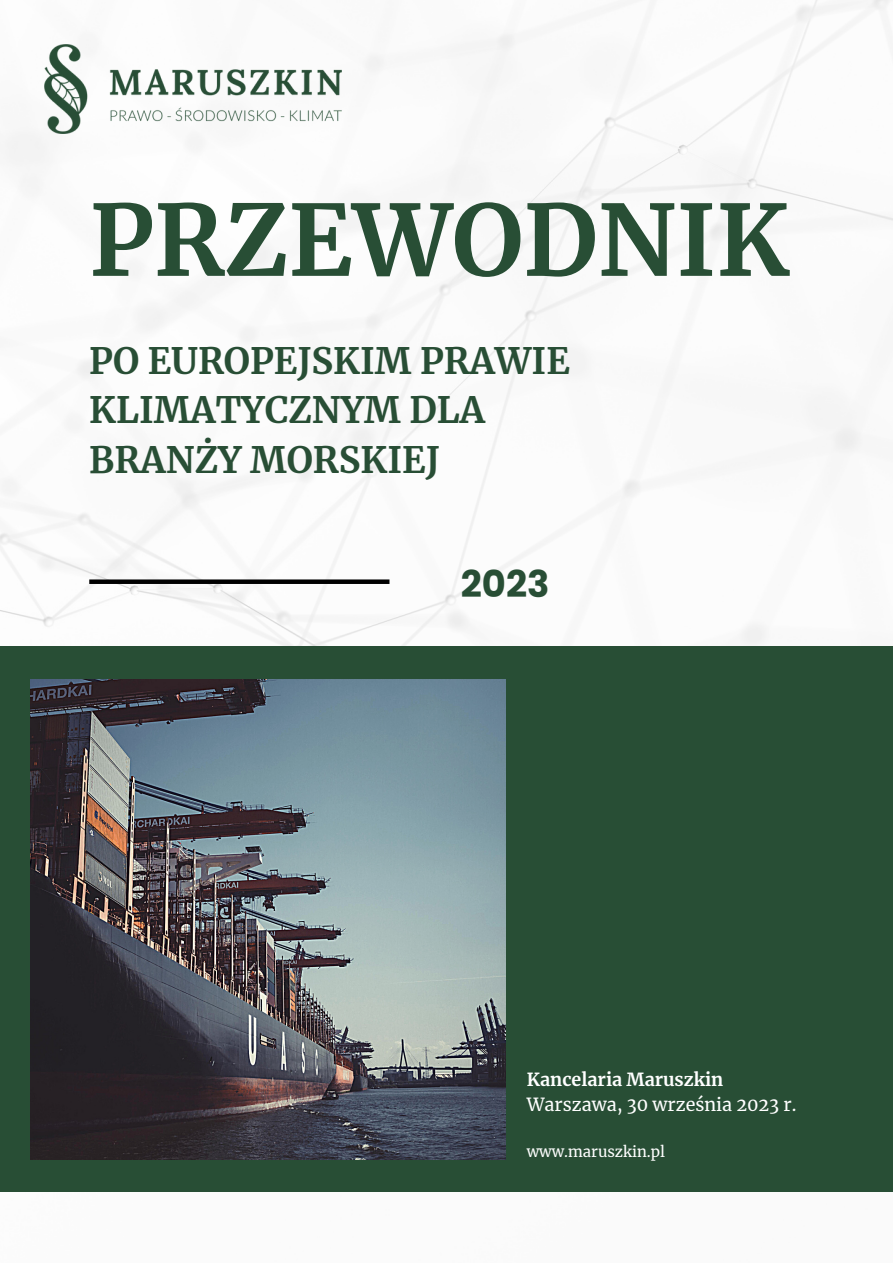
<style>
.page{position:relative;width:893px;height:1264px;background:#fff}
.page>*{position:absolute;margin:0;border:0;box-sizing:border-box;transform-origin:0 0}
.t1{font:700 97.8px "Merriweather";color:#284e35}
.t2{font:700 36.9px "Poppins";color:#284e35}
.t3{font:700 36px/49.5px "Merriweather";color:#284e35}
.t4{font:17.85px "Merriweather";color:#fff}
.t5{font:700 17.85px "Merriweather";color:#fff}
.t6{font:14.85px "Merriweather";color:#fff}
</style>
<div class="page">
<img style="left:0;top:0;width:892px;height:1192px">
<div style="left:0;top:647px;width:892px;height:544px;background:#284e35"></div>
<img style="left:31px;top:679px;width:474px;height:480px">
<div style="left:89px;top:579px;width:300px;height:5px;background:#000"></div>
<img style="left:45px;top:45px;width:296px;height:88px">
<p class="t1" style="left:89px;top:179px;width:701px">PRZEWODNIK</p>
<p class="t3" style="left:89px;top:336px;width:482px">PO EUROPEJSKIM PRAWIE<br>KLIMATYCZNYM DLA<br>BRANŻY MORSKIEJ</p>
<p class="t2" style="left:460px;top:558px;width:90px">2023</p>
<p class="t5" style="left:526px;top:1068px;width:198px">Kancelaria Maruszkin</p>
<p class="t4" style="left:526px;top:1093px;width:271px">Warszawa, 30 września 2023 r.</p>
<p class="t6" style="left:526px;top:1142px;width:140px">www.maruszkin.pl</p>
</div>
